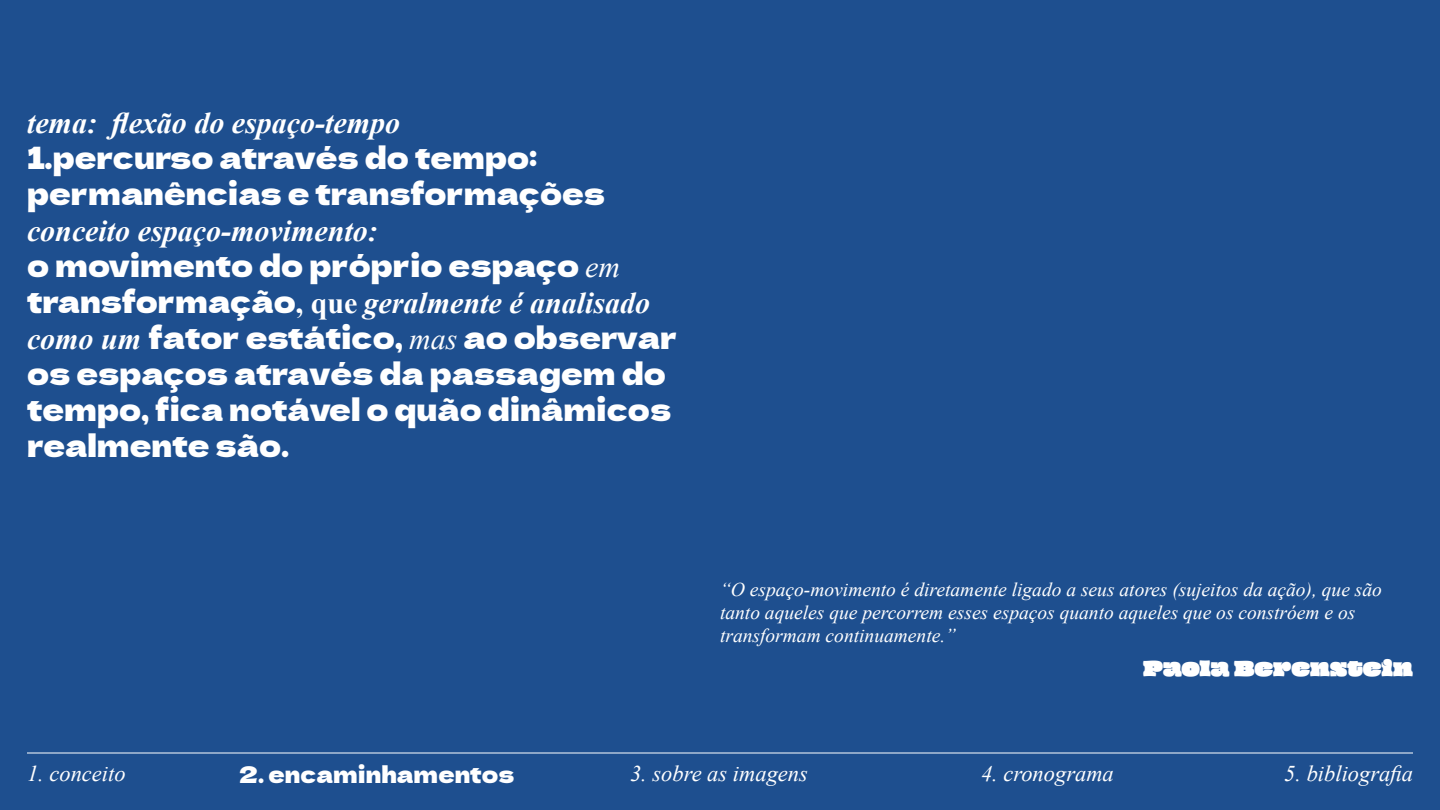
<style>
.page{position:relative;width:1440px;height:810px;background:#1e4f8f}
.page>*{position:absolute;margin:0;border:0;box-sizing:border-box;transform-origin:0 0}
.t1{font:30px/36px "Dela Gothic One";color:#fff}
.t2{font:italic 700 30px "Times New Roman";color:#fff}
.t3{font:italic 22.5px "Times New Roman";color:#fff}
.t4{font:22.5px "Dela Gothic One";color:#fff}
.t5{font:italic 19.5px/23.4px "Times New Roman";color:#fff}
.t6{font:19.5px "Oi";color:#fff}
.s1{font-family:"Times New Roman";font-style:italic}
.s2{font-family:"Dela Gothic One";font-weight:400;font-style:normal}
.s3{font-style:normal}
.s4{font-family:"Times New Roman";font-weight:700;font-style:italic}
</style>
<div class="page">
<hr style="left:27px;top:753px;width:1386px;height:1px;background:#fff">
<p class="t2" style="left:27px;top:102px;width:375px">tema: flexão do espaço-tempo</p>
<p class="t1" style="left:27px;top:138px;width:580px">1.percurso através do tempo: permanências e transformações</p>
<p class="t2" style="left:27px;top:210px;width:352px">conceito espaço-movimento:</p>
<p class="t1" style="left:27px;top:246px;width:595px">o movimento do próprio espaço <span class="s1">em</span></p>
<p class="t2" style="left:27px;top:282px;width:625px"><span class="s2">transformação</span><span class="s3">, que</span> geralmente é analisado</p>
<p class="t1" style="left:27px;top:318px;width:652px"><span class="s4">como um</span> fator estático, <span class="s1">mas</span> ao observar os espaços através da passagem do tempo, fica notável o quão dinâmicos realmente são.</p>
<p class="t5" style="left:720px;top:577px;width:663px">“O espaço-movimento é diretamente ligado a seus atores (sujeitos da ação), que são tanto aqueles que percorrem esses espaços quanto aqueles que os constróem e os transformam continuamente.”</p>
<p class="t6" style="left:1143px;top:658px;width:271px">PAOLA BERENSTEIN</p>
<p class="t3" style="left:27px;top:758px;width:100px">1. conceito</p>
<p class="t4" style="left:239px;top:757px;width:277px">2. encaminhamentos</p>
<p class="t3" style="left:630px;top:758px;width:179px">3. sobre as imagens</p>
<p class="t3" style="left:981px;top:758px;width:134px">4. cronograma</p>
<p class="t3" style="left:1284px;top:758px;width:130px">5. bibliografia</p>
</div>
